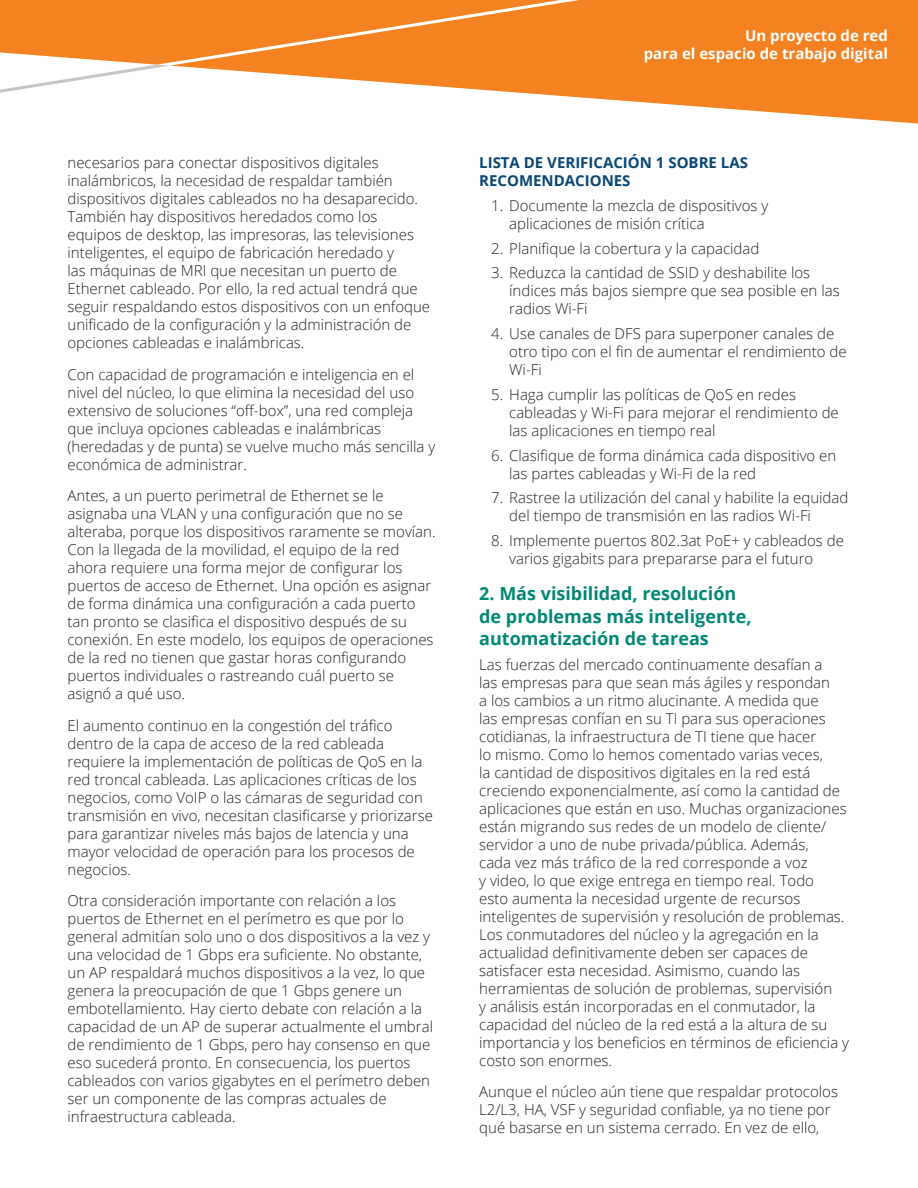
<style>
.page{position:relative;width:918px;height:1188px;background:#fff}
.page>*{position:absolute;margin:0;border:0;box-sizing:border-box;transform-origin:0 0}
.t1{font:700 18px/22.5px "Open Sans";color:#008775}
.t2{font:300 15px/18px "Open Sans";color:#231f20}
.t3{font:700 15px/18px "Open Sans";color:#fff;text-align:right}
.t4{font:700 15px/18px "Open Sans";color:#084774}
</style>
<div class="page">
<svg style="left:0;top:0;width:170px;height:93px"></svg>
<svg style="left:170px;top:0;width:748px;height:124px;fill:#f58220"></svg>
<p class="t2" style="left:68px;top:153px;width:364px">necesarios para conectar dispositivos digitales inalámbricos, la necesidad de respaldar también dispositivos digitales cableados no ha desaparecido.<br>También hay dispositivos heredados como los equipos de desktop, las impresoras, las televisiones inteligentes, el equipo de fabricación heredado y<br>las máquinas de MRI que necesitan un puerto de Ethernet cableado. Por ello, la red actual tendrá que seguir respaldando estos dispositivos con un enfoque unificado de la configuración y la administración de opciones cableadas e inalámbricas.</p>
<p class="t2" style="left:68px;top:365px;width:369px">Con capacidad de programación e inteligencia en el nivel del núcleo, lo que elimina la necesidad del uso extensivo de soluciones “off-box”, una red compleja que incluya opciones cableadas e inalámbricas (heredadas y de punta) se vuelve mucho más sencilla y económica de administrar.</p>
<p class="t2" style="left:68px;top:486px;width:370px">Antes, a un puerto perimetral de Ethernet se le asignaba una VLAN y una configuración que no se alteraba, porque los dispositivos raramente se movían.<br>Con la llegada de la movilidad, el equipo de la red ahora requiere una forma mejor de configurar los puertos de acceso de Ethernet. Una opción es asignar de forma dinámica una configuración a cada puerto tan pronto se clasifica el dispositivo después de su conexión. En este modelo, los equipos de operaciones de la red no tienen que gastar horas configurando puertos individuales o rastreando cuál puerto se asignó a qué uso.</p>
<p class="t2" style="left:68px;top:716px;width:367px">El aumento continuo en la congestión del tráfico dentro de la capa de acceso de la red cableada requiere la implementación de políticas de QoS en la red troncal cableada. Las aplicaciones críticas de los negocios, como VoI P o las cámaras de seguridad con transmisión en vivo, necesitan clasificarse y priorizarse para garantizar niveles más bajos de latencia y una mayor velocidad de operación para los procesos de negocios.</p>
<p class="t2" style="left:68px;top:891px;width:367px">Otra consideración importante con relación a los puertos de Ethernet en el perímetro es que por lo general admitían solo uno o dos dispositivos a la vez y una velocidad de 1 Gbps era suficiente. No obstante, un AP respaldará muchos dispositivos a la vez, lo que genera la preocupación de que 1 Gbps genere un embotellamiento. Hay cierto debate con relación a la capacidad de un AP de superar actualmente el umbral de rendimiento de 1 Gbps, pero hay consenso en que eso sucederá pronto. En consecuencia, los puertos cableados con varios gigabytes en el perímetro deben ser un componente de las compras actuales de infraestructura cableada.</p>
<p class="t3" style="left:644px;top:27px;width:246px">Un proyecto de red<br>para el espacio de trabajo digital</p>
<p class="t4" style="left:479px;top:153px;width:270px">Lista de verificación 1 sobre las recomendaciones</p>
<p class="t2" style="left:509px;top:196px;width:261px;text-indent:-18px">1. Documente la mezcla de dispositivos y aplicaciones de misión crítica</p>
<p class="t2" style="left:491px;top:239px;width:270px">2. Planifique la cobertura y la capacidad</p>
<p class="t2" style="left:509px;top:263px;width:332px;text-indent:-18px">3. Reduzca la cantidad de SSI D y deshabilite los índices más bajos siempre que sea posible en las radios Wi-Fi</p>
<p class="t2" style="left:509px;top:324px;width:339px;text-indent:-18px">4. Use canales de DFS para superponer canales de otro tipo con el fin de aumentar el rendimiento de<br>Wi-Fi</p>
<p class="t2" style="left:509px;top:385px;width:331px;text-indent:-18px">5. Haga cumplir las políticas de QoS en redes cableadas y Wi-Fi para mejorar el rendimiento de las aplicaciones en tiempo real</p>
<p class="t2" style="left:509px;top:446px;width:329px;text-indent:-18px">6. Clasifique de forma dinámica cada dispositivo en las partes cableadas y Wi-Fi de la red</p>
<p class="t2" style="left:509px;top:488px;width:341px;text-indent:-18px">7. Rastree la utilización del canal y habilite la equidad del tiempo de transmisión en las radios Wi-Fi</p>
<p class="t2" style="left:509px;top:531px;width:336px;text-indent:-18px">8. I mplemente puertos 802.3at PoE+ y cableados de varios gigabits para prepararse para el futuro</p>
<p class="t1" style="left:479px;top:582px;width:274px">2. Más visibilidad, resolución de problemas más inteligente, automatización de tareas</p>
<p class="t2" style="left:479px;top:655px;width:371px">Las fuerzas del mercado continuamente desafían a<br>las empresas para que sean más ágiles y respondan<br>a los cambios a un ritmo alucinante. A medida que<br>las empresas confían en su TI para sus operaciones cotidianas, la infraestructura de TI tiene que hacer<br>lo mismo. Como lo hemos comentado varias veces,<br>la cantidad de dispositivos digitales en la red está creciendo exponencialmente, así como la cantidad de aplicaciones que están en uso. Muchas organizaciones están migrando sus redes de un modelo de cliente/ servidor a uno de nube privada/pública. Además,<br>cada vez más tráfico de la red corresponde a voz<br>y video, lo que exige entrega en tiempo real. Todo<br>esto aumenta la necesidad urgente de recursos inteligentes de supervisión y resolución de problemas.<br>Los conmutadores del núcleo y la agregación en la actualidad definitivamente deben ser capaces de satisfacer esta necesidad. Asimismo, cuando las herramientas de solución de problemas, supervisión<br>y análisis están incorporadas en el conmutador, la capacidad del núcleo de la red está a la altura de su importancia y los beneficios en términos de eficiencia y costo son enormes.</p>
<p class="t2" style="left:479px;top:1082px;width:360px">Aunque el núcleo aún tiene que respaldar protocolos<br>L2/L3, HA, VSF y seguridad confiable, ya no tiene por qué basarse en un sistema cerrado. En vez de ello,</p>
</div>
